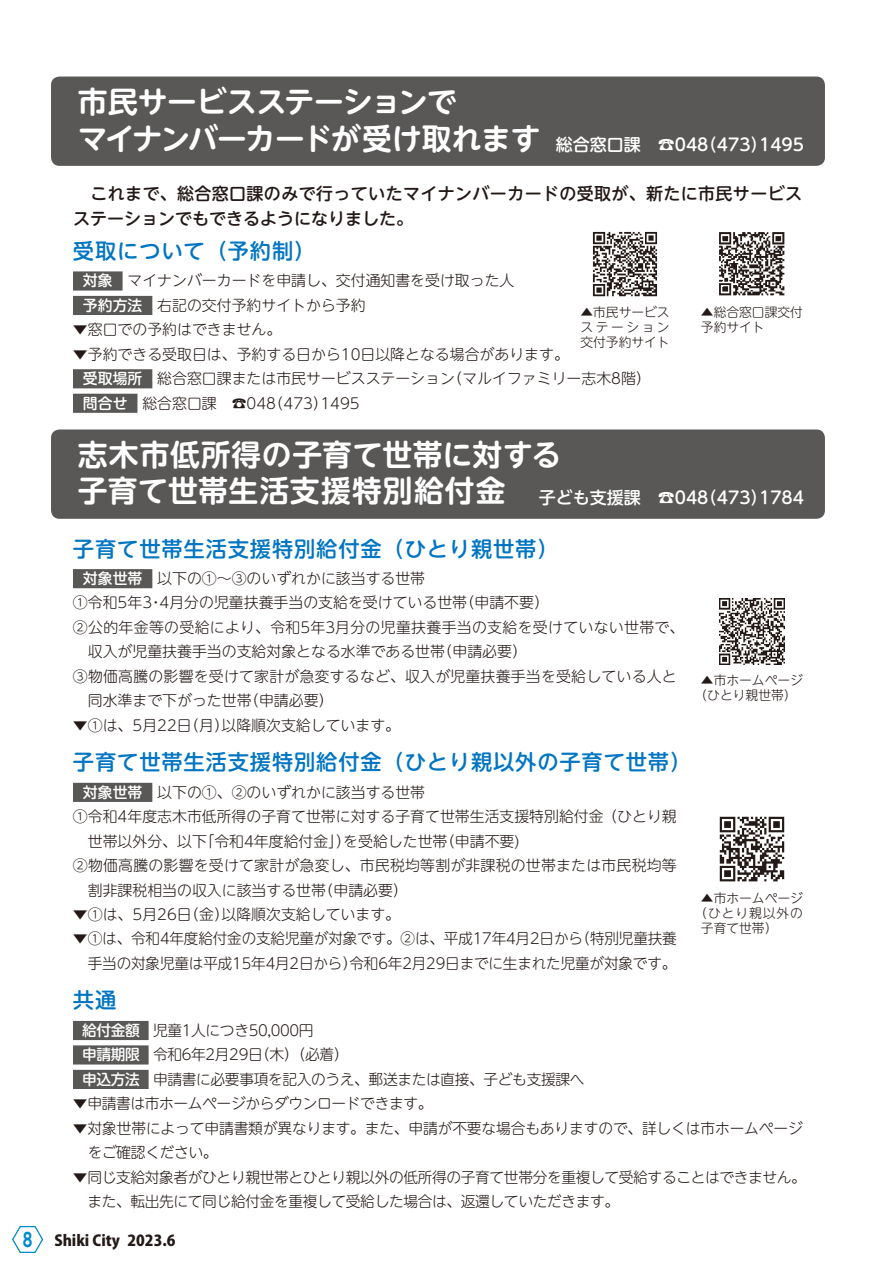
<style>
.page{position:relative;width:893px;height:1263px;background:#fff}
.page>*{position:absolute;margin:0;border:0;box-sizing:border-box;transform-origin:0 0}
.t1{font:700 29.7px "UD Shin M Go Pr 6 N De";letter-spacing:.005em;color:#fff}
.t2{font:700 29.7px "UD Shin M Go Pr 6 N De";letter-spacing:-.015em;color:#fff}
.t3{font:500 21.3px "UD Shin M Go Pr 6 N";letter-spacing:.04em;color:#0075c2}
.t4{font:500 16.95px "UD Shin M Go Pr 6 N";color:#fff}
.t5{font:500 16.95px/25.5px "UD Shin M Go Pr 6 N";letter-spacing:.02em;color:#231916}
.t6{font:800 15px "Koz Go Pro";color:#231916}
.t7{font:300 14.85px/24.5px "UD Shin M Go Pr 6 N";color:#231916}
.t8{font:300 14.85px/24.5px "UD Shin M Go Pr 6 N";letter-spacing:-.025em;color:#231916}
.t9{font:300 14.85px "UD Shin M Go Pr 6 N";letter-spacing:.02em;color:#231916}
.t10{font:300 12.75px/14.9px "UD Shin M Go Pr 6 N";color:#231916}
.t11{font:300 12.75px "UD Shin M Go Pr 6 N";letter-spacing:.07em;color:#231916}
.s1{font-family:"UD Shin M Go Pr 6 N De";font-weight:700;font-size:29.7px}
.s2{font-weight:500;color:#fff}
.s3{font-family:"Jun 501 Pro";font-weight:700;font-size:19.2px;color:#008acd}
</style>
<div class="page">
<div style="left:73px;top:1021px;width:76px;height:19px;background:#595857"></div>
<div style="left:73px;top:1045px;width:76px;height:19px;background:#595857"></div>
<div style="left:73px;top:1070px;width:76px;height:19px;background:#595857"></div>
<div style="left:51px;top:429px;width:774px;height:90px;background:#595857;border-radius:9px"></div>
<div style="left:73px;top:271px;width:50px;height:20px;background:#595857"></div>
<div style="left:73px;top:296px;width:79px;height:19px;background:#595857"></div>
<div style="left:73px;top:369px;width:79px;height:19px;background:#595857"></div>
<div style="left:73px;top:394px;width:64px;height:19px;background:#595857"></div>
<div style="left:51px;top:77px;width:774px;height:89px;background:#595857;border-radius:9px"></div>
<img style="left:719px;top:232px;width:66px;height:64px">
<img style="left:592px;top:231px;width:66px;height:66px">
<div style="left:73px;top:569px;width:79px;height:19px;background:#595857"></div>
<img style="left:719px;top:599px;width:66px;height:65px">
<div style="left:73px;top:783px;width:79px;height:19px;background:#595857"></div>
<img style="left:719px;top:816px;width:66px;height:66px">
<svg style="left:12px;top:1225px;width:32px;height:28px"></svg>
<h1 class="t2" style="left:78px;top:77px;width:380px">市民サービスステーションで</h1>
<p class="t4" style="left:78px;top:130px;width:728px"><span class="s1">マイナンバーカードが受け取れます</span> 総合窓口課　☎048（473）1495</p>
<p class="t5" style="left:73px;top:180px;width:730px">　これまで、総合窓口課のみで行っていたマイナンバーカードの受取が、新たに市民サービスステーションでもできるようになりました。</p>
<h2 class="t3" style="left:73px;top:233px;width:244px">受取について（予約制）</h2>
<p class="t7" style="left:83px;top:268px;width:433px"><span class="s2">対象</span> マイナンバーカードを申請し、交付通知書を受け取った人<span class="s2">予約方法</span> 右記の交付予約サイトから予約</p>
<p class="t7" style="left:73px;top:317px;width:210px">▼窓口での予約はできません。</p>
<p class="t7" style="left:83px;top:341px;width:569px;text-indent:-10px">▼予約できる受取日は、予約する日から10日以降となる場合があります。<br><span class="s2">受取場所</span> 総合窓口課または市民サービスステーション（マルイファミリー志木8階）<span class="s2">問合せ</span> 総合窓口課　☎048（473）1495</p>
<p class="t10" style="left:580px;top:304px;width:91px;text-align:justify">▲市民サービスステーション交付予約サイト</p>
<p class="t10" style="left:701px;top:304px;width:104px">▲総合窓口課交付予約サイト</p>
<h1 class="t1" style="left:78px;top:430px;width:485px">志木市低所得の子育て世帯に対する</h1>
<p class="t4" style="left:78px;top:483px;width:728px"><span class="s1">子育て世帯生活支援特別給付金</span> 子ども支援課　☎048（473）1784</p>
<h2 class="t3" style="left:73px;top:531px;width:487px">子育て世帯生活支援特別給付金（ひとり親世帯）</h2>
<p class="t7" style="left:83px;top:565px;width:344px"><span class="s2">対象世帯</span> 以下の①～③のいずれかに該当する世帯</p>
<p class="t7" style="left:73px;top:590px;width:477px">①令和5年3・4月分の児童扶養手当の支給を受けている世帯（申請不要）</p>
<p class="t9" style="left:73px;top:615px;width:613px">②公的年金等の受給により、令和5年3月分の児童扶養手当の支給を受けていない世帯で、</p>
<p class="t7" style="left:88px;top:639px;width:441px">収入が児童扶養手当の支給対象となる水準である世帯（申請必要）</p>
<p class="t7" style="left:73px;top:663px;width:605px">③物価高騰の影響を受けて家計が急変するなど、収入が児童扶養手当を受給している人と</p>
<p class="t7" style="left:88px;top:688px;width:247px">同水準まで下がった世帯（申請必要）</p>
<p class="t7" style="left:73px;top:712px;width:329px">▼①は、5月22日（月）以降順次支給しています。</p>
<h2 class="t3" style="left:73px;top:744px;width:620px">子育て世帯生活支援特別給付金（ひとり親以外の子育て世帯）</h2>
<p class="t7" style="left:83px;top:779px;width:344px"><span class="s2">対象世帯</span> 以下の①、②のいずれかに該当する世帯</p>
<p class="t7" style="left:73px;top:803px;width:605px">①令和4年度志木市低所得の子育て世帯に対する子育て世帯生活支援特別給付金（ひとり親</p>
<p class="t7" style="left:88px;top:828px;width:434px">世帯以外分、以下「令和4年度給付金」）を受給した世帯（申請不要)</p>
<p class="t7" style="left:73px;top:852px;width:605px">②物価高騰の影響を受けて家計が急変し、市民税均等割が非課税の世帯または市民税均等</p>
<p class="t7" style="left:88px;top:877px;width:321px">割非課税相当の収入に該当する世帯（申請必要）</p>
<p class="t7" style="left:73px;top:901px;width:329px">▼①は、5月26日（金）以降順次支給しています。</p>
<p class="t7" style="left:73px;top:926px;width:605px;text-align:right">▼①は、令和4年度給付金の支給児童が対象です。②は、平成17年4月2日から（特別児童扶養手当の対象児童は平成15年4月2日から）令和6年2月29日までに生まれた児童が対象です。</p>
<p class="t10" style="left:694px;top:672px;width:110px;text-align:center">▲市ホームページ（ひとり親世帯）</p>
<p class="t10" style="left:701px;top:890px;width:104px">▲市ホームページ</p>
<p class="t11" style="left:694px;top:903px;width:110px">（ひとり親以外の</p>
<p class="t10" style="left:701px;top:920px;width:78px">子育て世帯）</p>
<h2 class="t3" style="left:73px;top:982px;width:45px">共通</h2>
<p class="t8" style="left:82px;top:1017px;width:504px"><span class="s2">給付金額</span> 児童1人につき50,000円<br><span class="s2">申請期限</span> 令和6年2月29日（木）（必着）<br><span class="s2">申込方法</span> 申請書に必要事項を記入のうえ、郵送または直接、子ども支援課へ</p>
<p class="t8" style="left:73px;top:1090px;width:361px">▼申請書は市ホームページからダウンロードできます。</p>
<p class="t7" style="left:88px;top:1115px;width:716px;text-indent:-15px">▼対象世帯によって申請書類が異なります。また、申請が不要な場合もありますので、詳しくは市ホームページをご確認ください。</p>
<p class="t8" style="left:73px;top:1164px;width:734px">▼同じ支給対象者がひとり親世帯とひとり親以外の低所得の子育て世帯分を重複して受給することはできません。　また、転出先にて同じ給付金を重複して受給した場合は、返還していただきます。</p>
<p class="t6" style="left:23px;top:1231px;width:154px"><span class="s3">8</span> Shiki City 2023.6</p>
</div>
